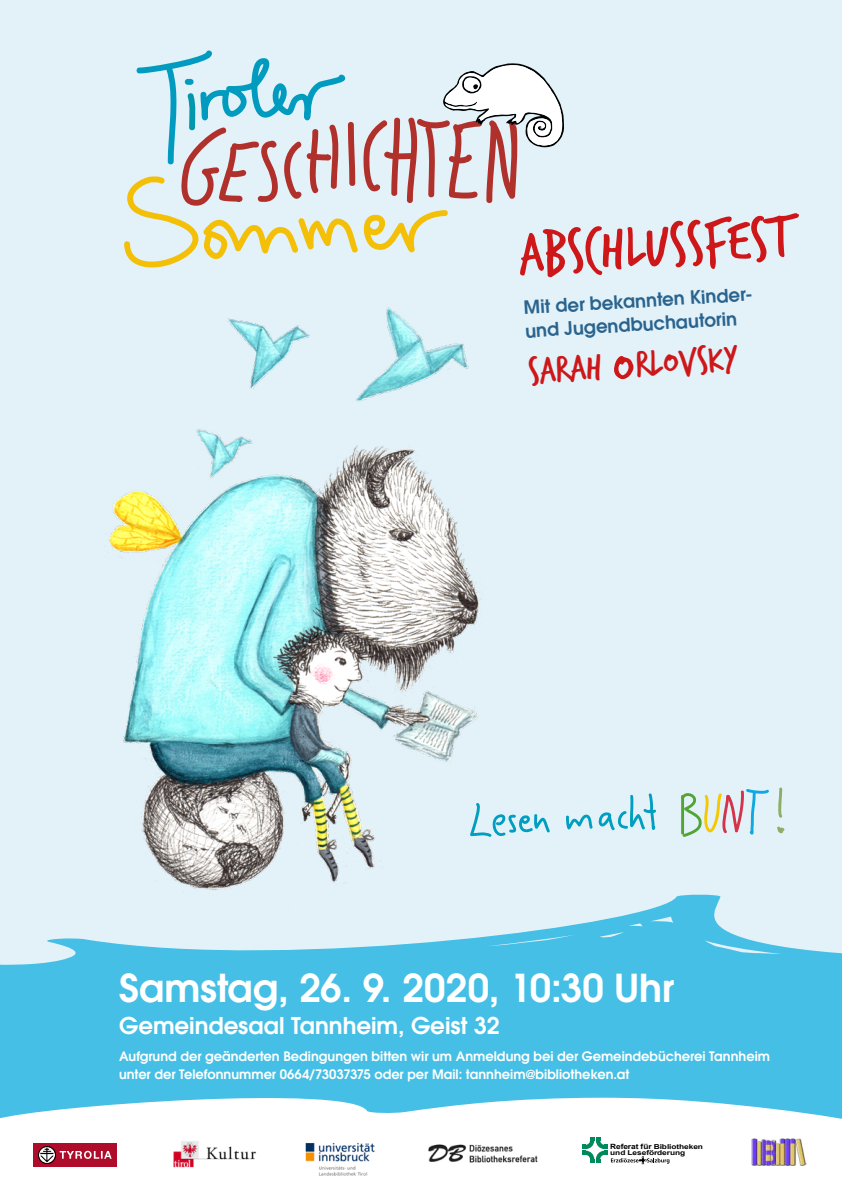
<style>
.page{position:relative;width:842px;height:1191px;background:#fff}
.page>*{position:absolute;margin:0;border:0;box-sizing:border-box;transform-origin:0 0}
.t1{font:61.3px "Trash Hand";color:#cd1719}
.t2{font:40px "Trash Hand";color:#cd1719}
.t3{font:600 38.2px "Avant Garde LT";color:#fff}
.t4{font:600 23px "Avant Garde LT";color:#fff}
.t5{font:600 18.2px/23.5px "Avant Garde LT";color:#2a648e}
.t6{font:600 13px/18px "Avant Garde LT";color:#fff}
.t7{font:700 6.8px/6.1px "Arial";letter-spacing:-.01em;color:#000;scale:1.24 1}
.s1{font-size:54.7px}
.s2{font-size:7.2px}
</style>
<div class="page">
<div style="left:0;top:0;width:842px;height:1032px;background:#e3f2f9"></div>
<svg style="left:124px;top:50px;width:440px;height:218px"></svg>
<img style="left:105px;top:307px;width:376px;height:583px">
<img style="left:305px;top:1150px;width:70px;height:26px">
<img style="left:173px;top:1150px;width:84px;height:18px">
<img style="left:751px;top:1150px;width:56px;height:15px">
<img style="left:428px;top:1150px;width:110px;height:13px">
<svg style="left:583px;top:1150px;width:86px;height:14px"></svg>
<svg style="left:0;top:894px;width:842px;height:256px;fill:#45bfe5"></svg>
<div style="left:34px;top:1143px;width:83px;height:23px;background:#af0b2b"></div>
<svg style="left:60px;top:1150px;width:52px;height:8px"></svg>
<img style="left:39px;top:1146px;width:17px;height:17px">
<svg style="left:470px;top:802px;width:80px;height:35px"></svg>
<svg style="left:566px;top:793px;width:90px;height:38px"></svg>
<svg style="left:681px;top:789px;width:88px;height:48px"></svg>
<svg style="left:778px;top:787px;width:5px;height:31px"></svg>
<svg style="left:777px;top:826px;width:7px;height:7px"></svg>
<h1 class="t1" style="left:517px;top:225px;width:273px;rotate:-4deg">Abschlussfest</h1>
<h3 class="t5" style="left:523px;top:294px;width:232px;rotate:-3deg">Mit der bekannten Kinder&shy;und Jugendbuchautorin</h3>
<h2 class="t2" style="left:527px;top:350px;width:212px;rotate:-3deg">Sarah <span class="s1">O</span>rlovsky</h2>
<h3 class="t3" style="left:119px;top:963px;width:556px">Samstag, 26. 9. 2020, 10:30 Uhr</h3>
<h3 class="t4" style="left:119px;top:1010px;width:382px">Gemeindesaal Tannheim, Geist 32</h3>
<p class="t6" style="left:119px;top:1047px;width:652px">Aufgrund der geänderten Bedingungen bitten wir um Anmeldung bei der Gemeindebücherei Tannheim unter der Telefonnummer 0664/73037375 oder per Mail: tannheim@bibliotheken.at</p>
<p class="t7" style="left:610px;top:1143px;width:76px"><span class="s2">Referat für</span> Bibliotheken und Leseförderung</p>
</div>
